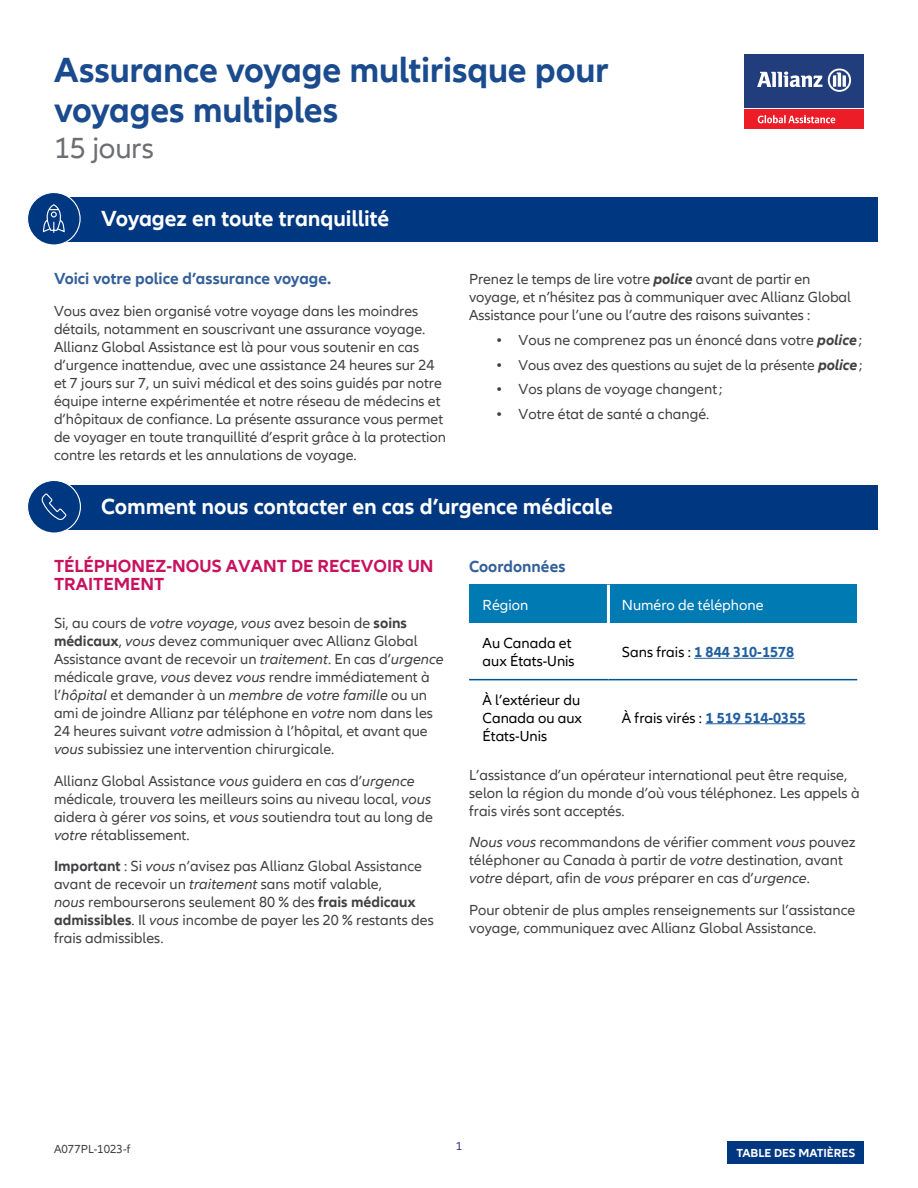
<style>
.page{position:relative;width:918px;height:1188px;background:#fff}
.page>*{position:absolute;margin:0;border:0;box-sizing:border-box;transform-origin:0 0}
.t1{font:700 36px/40.5px "Allianz Neo";letter-spacing:-.005em;color:#1a4b8e}
.t2{font:30px "Allianz Neo";letter-spacing:-.005em;color:#6d6e71}
.t3{font:700 22.5px "Allianz Neo";letter-spacing:-.005em;color:#fff}
.t4{font:700 18px/18px "Allianz Neo";color:#c7125f}
.t5{font:700 16.5px "Allianz Neo";color:#335f9a}
.t6{font:15px/18px "Allianz Neo";color:#414042}
.t7{font:15px/18px "Allianz Neo";color:#000}
.t8{font:15px "Allianz Neo";color:#fff}
.t9{font:700 15px "Allianz Neo";color:#215e9e}
.t10{font:14.7px "Allianz Neo";letter-spacing:-.005em;color:#414042}
.t11{font:700 12px "Allianz Neo";color:#fff}
.t12{font:12px "Allianz Neo";color:#414042}
.t13{font:12px "Allianz Neo";color:#492f92}
.s1{font-weight:700;font-style:italic}
.s2{font-weight:600}
.s3{font-weight:600;font-size:15px}
.s4{font-weight:700;font-style:italic;font-size:15px}
.s5{font-style:italic}
.s6{font-weight:700}
.s7{font-weight:400;color:#000}
.s8{font-weight:700;color:#215e9e}
</style>
<div class="page">
<div style="left:744px;top:109px;width:120px;height:20px;background:#ed1d28"></div>
<div style="left:744px;top:54px;width:120px;height:53px;background:#223d7c"></div>
<svg style="left:757px;top:72px;width:65px;height:15px"></svg>
<svg style="left:828px;top:69px;width:23px;height:23px"></svg>
<svg style="left:758px;top:115px;width:77px;height:8px"></svg>
<div style="left:41px;top:198px;width:836px;height:44px;background:#003781"></div>
<div style="left:28px;top:193px;width:52px;height:52px;background:#003781;border-radius:50%"></div>
<div style="left:27px;top:192px;width:54px;height:54px;border:1px solid #fff;border-radius:50%"></div>
<svg style="left:42px;top:204px;width:23px;height:29px"></svg>
<div style="left:41px;top:486px;width:836px;height:44px;background:#003781"></div>
<div style="left:28px;top:480px;width:52px;height:53px;background:#003781;border-radius:50%"></div>
<div style="left:27px;top:480px;width:54px;height:54px;border:1px solid #fff;border-radius:50%"></div>
<svg style="left:41px;top:493px;width:26px;height:27px"></svg>
<div style="left:469px;top:585px;width:139px;height:38px;background:#007ab3"></div>
<div style="left:608px;top:585px;width:249px;height:38px;background:#007ab3"></div>
<hr style="left:469px;top:679px;width:139px;height:1px;background:#005399">
<hr style="left:608px;top:679px;width:249px;height:1px;background:#005399">
<hr style="left:607px;top:585px;width:3px;height:38px;background:#fff">
<hr style="left:694px;top:658px;width:100px;height:1px;background:#215e9e">
<hr style="left:705px;top:723px;width:100px;height:1px;background:#215e9e">
<div style="left:728px;top:1141px;width:136px;height:23px;background:#003781"></div>
<h1 class="t1" style="left:54px;top:50px;width:556px">Assurance voyage multirisque pour voyages multiples</h1>
<p class="t2" style="left:54px;top:131px;width:101px">15 jours</p>
<h2 class="t3" style="left:101px;top:205px;width:289px">Voyagez en toute tranquillité</h2>
<h3 class="t5" style="left:54px;top:269px;width:279px">Voici votre police d’assurance voyage.</h3>
<p class="t6" style="left:54px;top:302px;width:394px">Vous avez bien organisé votre voyage dans les moindres détails, notamment en souscrivant une assurance voyage.<br>Allianz Global Assistance est là pour vous soutenir en cas d’urgence inattendue, avec une assistance 24 heures sur 24 et 7 jours sur 7, un suivi médical et des soins guidés par notre équipe interne expérimentée et notre réseau de médecins et d’hôpitaux de confiance. La présente assurance vous permet de voyager en toute tranquillité d’esprit grâce à la protection contre les retards et les annulations de voyage.</p>
<p class="t6" style="left:469px;top:270px;width:383px">Prenez le temps de lire votre <span class="s1">police</span> avant de partir en voyage, et n’hésitez pas à communiquer avec Allianz Global<br>Assistance pour l’une ou l’autre des raisons suivantes :</p>
<p class="t6" style="left:496px;top:331px;width:368px"><span class="s2">•</span> Vous ne comprenez pas un énoncé dans votre <span class="s1">police</span> ;</p>
<p class="t10" style="left:496px;top:356px;width:368px"><span class="s3">•</span> Vous avez des questions au sujet de la présente <span class="s4">police</span> ;</p>
<p class="t6" style="left:496px;top:381px;width:228px"><span class="s2">•</span> Vos plans de voyage changent ;</p>
<p class="t6" style="left:496px;top:405px;width:215px"><span class="s2">•</span> Votre état de santé a changé.</p>
<h2 class="t3" style="left:101px;top:493px;width:513px">Comment nous contacter en cas d’urgence médicale</h2>
<h3 class="t4" style="left:54px;top:557px;width:381px">TÉLÉPHONEZ-NOUS AVANT DE RECEVOIR UN<br>TRAITEMENT</h3>
<p class="t6" style="left:54px;top:615px;width:391px">Si, au cours de <span class="s5">votre voyage</span>, <span class="s5">vous</span> avez besoin de <span class="s6">soins médicaux</span>, <span class="s5">vous</span> devez communiquer avec Allianz Global Assistance avant de recevoir un <span class="s5">traitement</span>. En cas d’<span class="s5">urgence </span>médicale grave, <span class="s5">vous</span> devez <span class="s5">vous</span> rendre immédiatement à l’<span class="s5">hôpital</span> et demander à un <span class="s5">membre de votre famille</span> ou un ami de joindre Allianz par téléphone en <span class="s5">votre</span> nom dans les 24 heures suivant <span class="s5">votre</span> admission à l’hôpital, et avant que <span class="s5">vous</span> subissiez une intervention chirurgicale.</p>
<p class="t6" style="left:54px;top:772px;width:380px">Allianz Global Assistance <span class="s5">vous</span> guidera en cas d’<span class="s5">urgence </span>médicale, trouvera les meilleurs soins au niveau local, <span class="s5">vous </span>aidera à gérer <span class="s5">vos</span> soins, et <span class="s5">vous</span> soutiendra tout au long de <span class="s5">votre</span> rétablissement.</p>
<p class="t6" style="left:54px;top:858px;width:381px"><span class="s6">Important</span> : Si <span class="s5">vous</span> n’avisez pas Allianz Global Assistance avant de recevoir un <span class="s5">traitement</span> sans motif valable,<br><span class="s5">nous</span> rembourserons seulement 80 % des <span class="s6">frais médicaux admissibles</span>. Il <span class="s5">vous</span> incombe de payer les 20 % restants des frais admissibles.</p>
<h4 class="t5" style="left:469px;top:557px;width:98px">Coordonnées</h4>
<p class="t8" style="left:483px;top:596px;width:47px">Région</p>
<p class="t8" style="left:622px;top:596px;width:143px">Numéro de téléphone</p>
<p class="t7" style="left:483px;top:635px;width:94px">Au Canada et aux États-Unis</p>
<p class="t9" style="left:622px;top:643px;width:174px"><span class="s7">Sans frais :</span> 1 844 310-1578</p>
<p class="t7" style="left:483px;top:691px;width:101px">À l’extérieur du<br>Canada ou aux<br>États-Unis</p>
<p class="t7" style="left:622px;top:709px;width:185px">À frais virés : <span class="s8">1 519 514-0355</span></p>
<p class="t6" style="left:469px;top:766px;width:392px">L’assistance d’un opérateur international peut être requise, selon la région du monde d’où vous téléphonez. Les appels à frais virés sont acceptés.</p>
<p class="t6" style="left:469px;top:834px;width:388px"><span class="s5">Nous vous</span> recommandons de vérifier comment <span class="s5">vous</span> pouvez téléphoner au Canada à partir de <span class="s5">votre</span> destination, avant <span class="s5">votre</span> départ, afin de <span class="s5">vous</span> préparer en cas d’<span class="s5">urgence</span>.</p>
<p class="t6" style="left:469px;top:901px;width:388px">Pour obtenir de plus amples renseignements sur l’assistance voyage, communiquez avec Allianz Global Assistance.</p>
<p class="t13" style="left:456px;top:1140px;width:8px">1</p>
<p class="t12" style="left:54px;top:1142px;width:78px">A077PL-1023-f</p>
<p class="t11" style="left:737px;top:1146px;width:120px">TABLE DES MATIÈRES</p>
</div>
